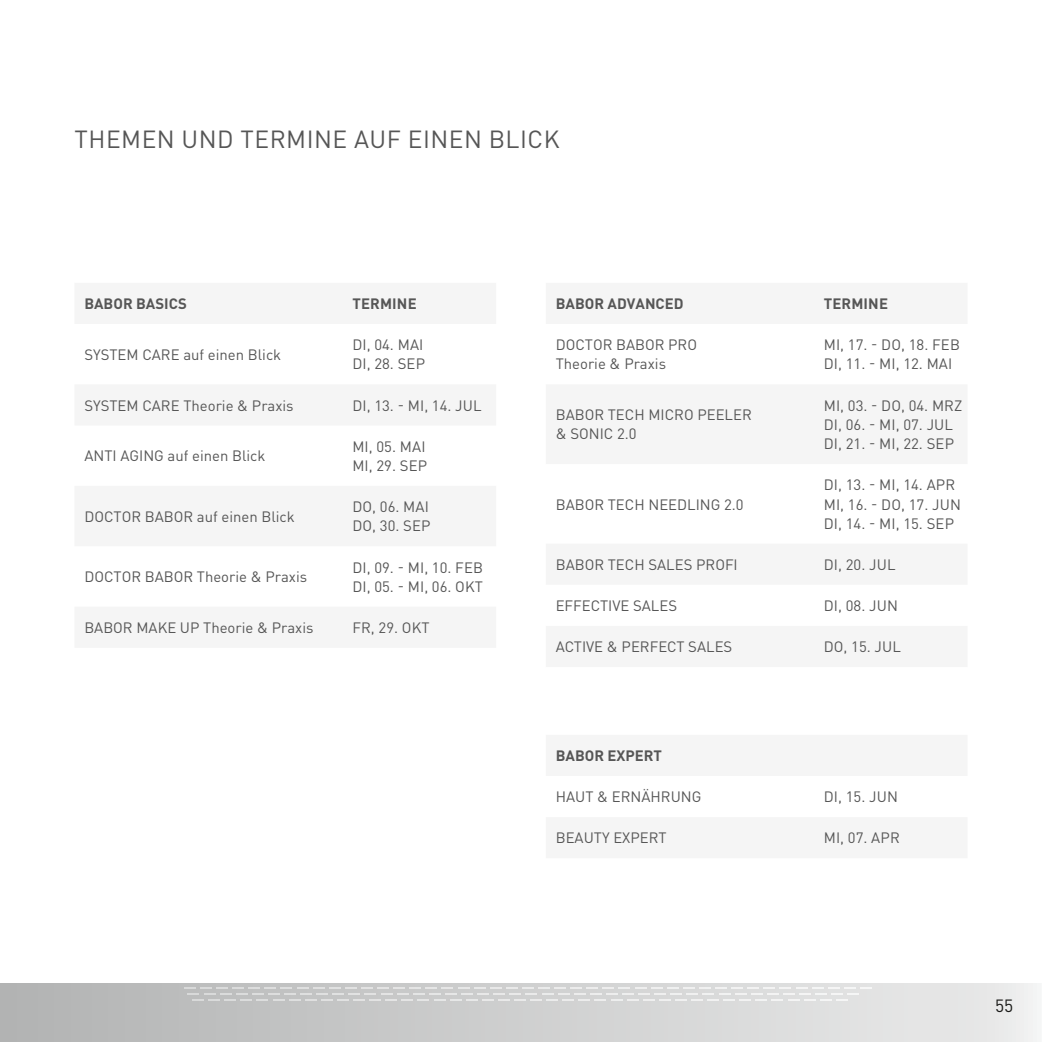
<style>
.page{position:relative;width:1042px;height:1042px;background:#fff}
.page>*{position:absolute;margin:0;border:0;box-sizing:border-box;transform-origin:0 0}
.t1{font:24.5px "DIN Pro";letter-spacing:.02em;color:#565656}
.t2{font:17.5px "DIN Pro";color:#1a1a18}
.t3{font:14.88px/19.2px "DIN Pro";color:#565656}
.t4{font:700 14.88px "DIN Pro";color:#565656}
</style>
<div class="page">
<div style="left:0;top:982px;width:1042px;height:60px;background:linear-gradient(to right,#b2b3b3,#ededed)"></div>
<svg style="left:184px;top:987px;width:688px;height:13px;background:#d6d6d6"></svg>
<h1 class="t1" style="left:75px;top:123px;width:486px">THEMEN UND TERMINE AUF EINEN BLICK</h1>
<p class="t4" style="left:84px;top:294px;width:104px">BABOR BASICS</p>
<p class="t4" style="left:352px;top:294px;width:66px">TERMINE</p>
<p class="t3" style="left:84px;top:344px;width:198px">SYSTEM CARE auf einen Blick</p>
<p class="t3" style="left:352px;top:335px;width:74px">DI, 04. MAI<br>DI, 28. SEP</p>
<p class="t3" style="left:84px;top:395px;width:211px">SYSTEM CARE Theorie &amp; Praxis</p>
<p class="t3" style="left:352px;top:395px;width:131px">DI, 13. - MI, 14. JUL</p>
<p class="t3" style="left:84px;top:446px;width:183px">ANTI AGING auf einen Blick</p>
<p class="t3" style="left:352px;top:436px;width:76px">MI, 05. MAI<br>MI, 29. SEP</p>
<p class="t3" style="left:84px;top:506px;width:212px">DOCTOR BABOR auf einen Blick</p>
<p class="t3" style="left:352px;top:496px;width:80px">DO, 06. MAI<br>DO, 30. SEP</p>
<p class="t3" style="left:84px;top:566px;width:224px">DOCTOR BABOR Theorie &amp; Praxis</p>
<p class="t3" style="left:352px;top:557px;width:132px">DI, 09. - MI, 10. FEB<br>DI, 05. - MI, 06. OKT</p>
<p class="t3" style="left:84px;top:617px;width:231px">BABOR MAKE UP Theorie &amp; Praxis</p>
<p class="t3" style="left:352px;top:617px;width:79px">FR, 29. OKT</p>
<p class="t4" style="left:556px;top:294px;width:129px">BABOR ADVANCED</p>
<p class="t4" style="left:824px;top:294px;width:66px">TERMINE</p>
<p class="t3" style="left:556px;top:335px;width:143px">DOCTOR BABOR PRO<br>Theorie &amp; Praxis</p>
<p class="t3" style="left:824px;top:335px;width:138px">MI, 17. - DO, 18. FEB<br>DI, 11. - MI, 12. MAI</p>
<p class="t3" style="left:556px;top:405px;width:198px">BABOR TECH MICRO PEELER &amp; SONIC 2.0</p>
<p class="t3" style="left:824px;top:395px;width:140px">MI, 03. - DO, 04. MRZ<br>DI, 06. - MI, 07. JUL<br>DI, 21. - MI, 22. SEP</p>
<p class="t3" style="left:556px;top:494px;width:189px">BABOR TECH NEEDLING 2.0</p>
<p class="t3" style="left:824px;top:475px;width:139px">DI, 13. - MI, 14. APR<br>MI, 16. - DO, 17. JUN<br>DI, 14. - MI, 15. SEP</p>
<p class="t3" style="left:556px;top:554px;width:184px">BABOR TECH SALES PROFI</p>
<p class="t3" style="left:824px;top:554px;width:73px">DI, 20. JUL</p>
<p class="t3" style="left:556px;top:595px;width:123px">EFFECTIVE SALES</p>
<p class="t3" style="left:824px;top:595px;width:76px">DI, 08. JUN</p>
<p class="t3" style="left:556px;top:636px;width:178px">ACTIVE &amp; PERFECT SALES</p>
<p class="t3" style="left:824px;top:636px;width:79px">DO, 15. JUL</p>
<p class="t4" style="left:556px;top:745px;width:108px">BABOR EXPERT</p>
<p class="t3" style="left:556px;top:786px;width:147px">HAUT &amp; ERNÄHRUNG</p>
<p class="t3" style="left:824px;top:786px;width:76px">DI, 15. JUN</p>
<p class="t3" style="left:556px;top:828px;width:112px">BEAUTY EXPERT</p>
<p class="t3" style="left:824px;top:828px;width:78px">MI, 07. APR</p>
<p class="t2" style="left:995px;top:993px;width:20px">55</p>
</div>
